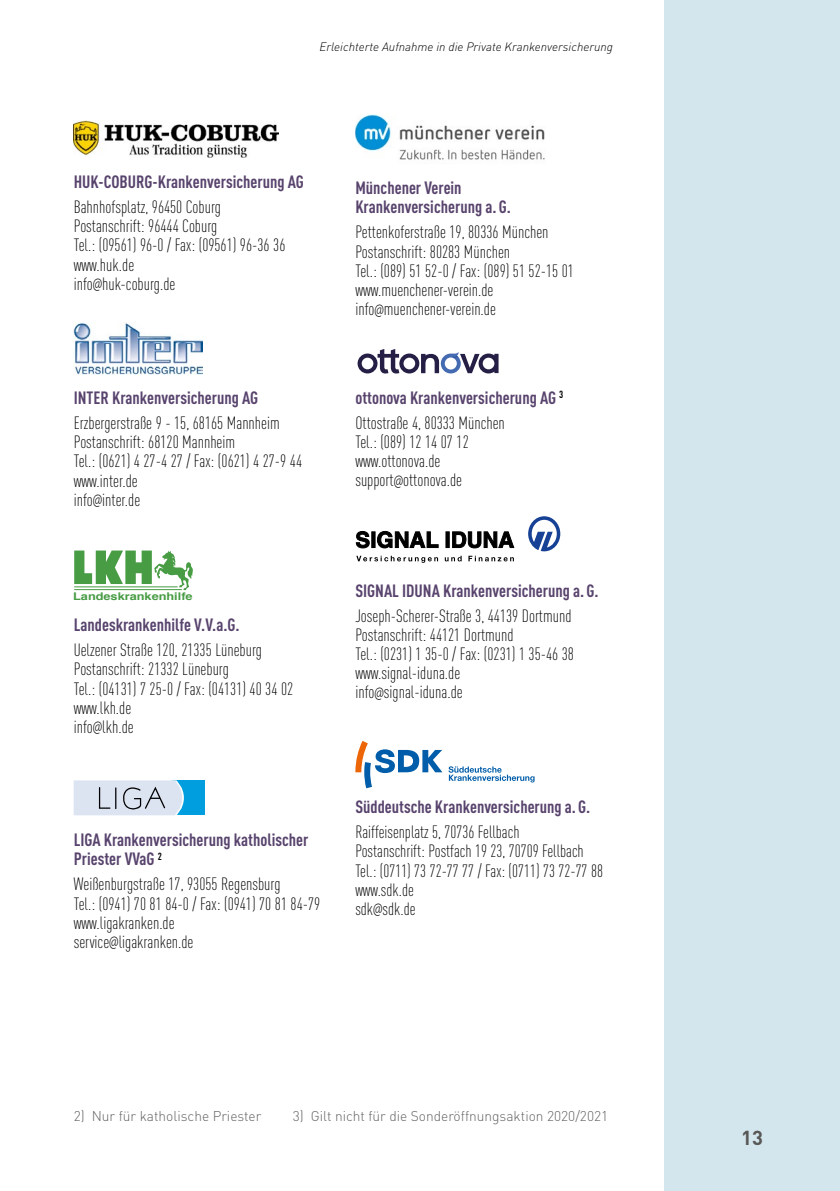
<style>
.page{position:relative;width:840px;height:1191px;background:#fff}
.page>*{position:absolute;margin:0;border:0;box-sizing:border-box;transform-origin:0 0}
.t1{font:700 20px "DIN";color:#575756}
.t2{font:300 condensed 17.6px/19.2px "DINOT";color:#000}
.t3{font:700 condensed 17.6px/19.6px "DINOT";color:#58436d}
.t4{font:300 14px "DIN";color:#646363}
.t5{font:italic 300 12px "DIN";color:#000}
.t6{font:700 10.6px "Helvetica";color:#479c44;scale:1.2 1}
.s1{font-family:"Myriad Pro";font-stretch:normal}
.s2{font-weight:300;color:#000}
</style>
<div class="page">
<div style="left:663px;top:0;width:176px;height:1191px;background:#d3e6ed"></div>
<img style="left:74px;top:121px;width:204px;height:36px">
<img style="left:74px;top:322px;width:128px;height:53px">
<svg style="left:74px;top:550px;width:119px;height:40px"></svg>
<div style="left:172px;top:780px;width:32px;height:35px;background:#009ddf"></div>
<svg style="left:74px;top:780px;width:110px;height:35px;background:#cbd6e4"></svg>
<img style="left:355px;top:114px;width:190px;height:46px">
<svg style="left:357px;top:349px;width:141px;height:24px"></svg>
<svg style="left:356px;top:531px;width:13px;height:17px"></svg>
<svg style="left:371px;top:532px;width:4px;height:15px"></svg>
<svg style="left:377px;top:531px;width:61px;height:17px"></svg>
<svg style="left:445px;top:532px;width:4px;height:15px"></svg>
<svg style="left:452px;top:531px;width:61px;height:17px"></svg>
<svg style="left:356px;top:556px;width:82px;height:7px"></svg>
<svg style="left:444px;top:556px;width:17px;height:5px"></svg>
<svg style="left:468px;top:556px;width:45px;height:5px"></svg>
<svg style="left:528px;top:516px;width:32px;height:35px"></svg>
<svg style="left:355px;top:741px;width:87px;height:47px"></svg>
<svg style="left:448px;top:766px;width:86px;height:16px"></svg>
<p class="t5" style="left:319px;top:39px;width:295px">Erleichterte Aufnahme in die Private Krankenversicherung</p>
<p class="t3" style="left:74px;top:171px;width:231px">HUK-COBURG-Krankenversicherung AG</p>
<p class="t2" style="left:74px;top:196px;width:213px">Bahnhofsplatz, 96450 Coburg<br>Postanschrift: 96444 Coburg<br>Tel.: (09561) 96-0 / Fax: (09561) 96-36 36 www.huk.de<br>info<span class="s1">@</span>huk-coburg.de</p>
<p class="t3" style="left:74px;top:387px;width:186px">INTER Krankenversicherung AG</p>
<p class="t2" style="left:74px;top:412px;width:230px">Erzbergerstraße 9 - 15, 68165 Mannheim<br>Postanschrift: 68120 Mannheim<br>Tel.: (0621) 4 27-4 27 / Fax: (0621) 4 27-9 44 www.inter.de<br>info<span class="s1">@</span>inter.de</p>
<p class="t6" style="left:73px;top:587px;width:101px">Landeskrankenhilfe</p>
<p class="t3" style="left:74px;top:614px;width:167px">Landeskrankenhilfe V.V.a.G.</p>
<p class="t2" style="left:74px;top:639px;width:221px">Uelzener Straße 120, 21335 Lüneburg<br>Postanschrift: 21332 Lüneburg<br>Tel.: (04131) 7 25-0 / Fax: (04131) 40 34 02 www.lkh.de<br>info<span class="s1">@</span>lkh.de</p>
<p class="t3" style="left:355px;top:177px;width:157px">Münchener Verein<br>Krankenversicherung a. G.</p>
<p class="t2" style="left:355px;top:222px;width:220px">Pettenkoferstraße 19, 80336 München Postanschrift: 80283 München<br>Tel.: (089) 51 52-0 / Fax: (089) 51 52-15 01 www.muenchener-verein.de info<span class="s1">@</span>muenchener-verein.de</p>
<p class="t3" style="left:355px;top:384px;width:209px;line-height:24.8px">ottonova Krankenversicherung AG <sup>3<br></sup><span class="s2">Ottostraße 4, 80333 München</span></p>
<p class="t2" style="left:355px;top:431px;width:115px">Tel.: (089) 12 14 07 12 www.ottonova.de support<span class="s1">@</span>ottonova.de</p>
<p class="t3" style="left:355px;top:580px;width:244px">SIGNAL IDUNA Krankenversicherung a. G.</p>
<p class="t2" style="left:355px;top:605px;width:220px">Joseph-Scherer-Straße 3, 44139 Dortmund<br>Postanschrift: 44121 Dortmund<br>Tel.: (0231) 1 35-0 / Fax: (0231) 1 35-46 38 www.signal-iduna.de<br>info<span class="s1">@</span>signal-iduna.de</p>
<p class="t3" style="left:74px;top:829px;width:236px">LIGA Krankenversicherung katholischer<br>Priester VVaG <sup>2</sup></p>
<p class="t2" style="left:74px;top:873px;width:248px">Weißenburgstraße 17, 93055 Regensburg<br>Tel.: (0941) 70 81 84-0 / Fax: (0941) 70 81 84-79 www.ligakranken.de<br>service<span class="s1">@</span>ligakranken.de</p>
<p class="t3" style="left:355px;top:796px;width:236px">Süddeutsche Krankenversicherung a. G.</p>
<p class="t2" style="left:355px;top:821px;width:249px">Raiffeisenplatz 5, 70736 Fellbach<br>Postanschrift: Postfach 19 23, 70709 Fellbach<br>Tel.: (0711) 73 72-77 77 / Fax: (0711) 73 72-77 88 www.sdk.de<br>sdk<span class="s1">@</span>sdk.de</p>
<p class="t4" style="left:74px;top:1107px;width:189px">2) Nur für katholische Priester</p>
<p class="t4" style="left:293px;top:1107px;width:317px">3) Gilt nicht für die Sonderöffnungsaktion 2020/2021</p>
<p class="t1" style="left:740px;top:1124px;width:23px">13</p>
</div>
